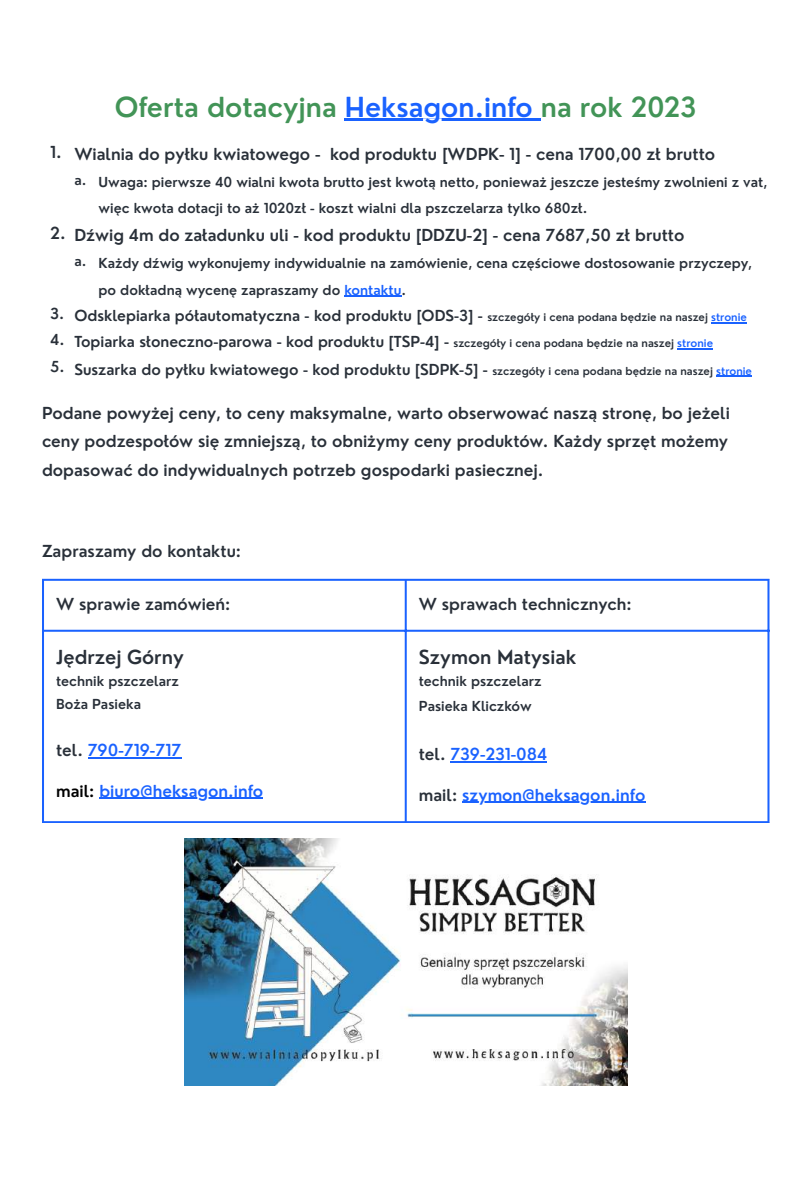
<style>
.page{position:relative;width:810px;height:1181px;background:#fff}
.page>*{position:absolute;margin:0;border:0;box-sizing:border-box;transform-origin:0 0}
.t1{font:600 27px "Nourd";color:#429457}
.t2{font:600 18.9px "Nourd";color:#293039}
.t3{font:600 16.2px/28.3px "Nourd";color:#293039;text-align:justify}
.t4{font:600 16.2px "Nourd";color:#1a62ff}
.t5{font:600 14.85px "Nourd";color:#293039}
.t6{font:600 13.5px/26.2px "Nourd";color:#293039}
.s1{color:#1a62ff}
.s2{font-size:10.8px}
.s3{font-size:10.8px;color:#1a62ff}
.s4{color:#293039}
.s5{color:#000}
</style>
<div class="page">
<hr style="left:345px;top:119px;width:196px;height:2px;background:#1a62ff">
<hr style="left:344px;top:296px;width:57px;height:1px;background:#1a62ff">
<hr style="left:711px;top:322px;width:36px;height:1px;background:#1a62ff">
<hr style="left:677px;top:348px;width:36px;height:1px;background:#1a62ff">
<hr style="left:716px;top:375px;width:36px;height:1px;background:#1a62ff">
<hr style="left:88px;top:757px;width:94px;height:1px;background:#1a62ff">
<hr style="left:99px;top:797px;width:164px;height:1px;background:#1a62ff">
<hr style="left:451px;top:761px;width:96px;height:1px;background:#1a62ff">
<hr style="left:462px;top:801px;width:183px;height:1px;background:#1a62ff">
<hr style="left:42px;top:581px;width:2px;height:240px;background:#1a62ff">
<hr style="left:405px;top:581px;width:2px;height:240px;background:#1a62ff">
<hr style="left:767px;top:581px;width:2px;height:240px;background:#1a62ff">
<hr style="left:42px;top:579px;width:727px;height:2px;background:#1a62ff">
<hr style="left:42px;top:629px;width:727px;height:2px;background:#1a62ff">
<hr style="left:42px;top:821px;width:727px;height:1px;background:#1a62ff">
<img style="left:184px;top:838px;width:443px;height:247px">
<h1 class="t1" style="left:115px;top:90px;width:583px">Oferta dotacyjna <span class="s1">Heksagon.info</span> na rok 2023</h1>
<p class="t3" style="left:50px;top:140px;width:667px">1. Wialnia do pyłku kwiatowego - kod produktu [WDPK- 1] - cena 1700,00 zł brutto</p>
<p class="t6" style="left:99px;top:168px;width:670px">Uwaga: pierwsze 40 wialni kwota brutto jest kwotą netto, ponieważ jeszcze jesteśmy zwolnieni z vat, więc kwota dotacji to aż 1020zł - koszt wialni dla pszczelarza tylko 680zł.</p>
<p class="t6" style="left:74px;top:166px;width:14px">a.</p>
<p class="t3" style="left:50px;top:221px;width:636px">2. Dźwig 4m do załadunku uli - kod produktu [DDZU-2] - cena 7687,50 zł brutto</p>
<p class="t6" style="left:99px;top:250px;width:655px">Każdy dźwig wykonujemy indywidualnie na zamówienie, cena częściowe dostosowanie przyczepy, po dokładną wycenę zapraszamy do <span class="s1">kontaktu</span>.</p>
<p class="t6" style="left:74px;top:248px;width:14px">a.</p>
<p class="t5" style="left:50px;top:306px;width:698px">3. Odsklepiarka półautomatyczna - kod produktu [ODS-3] - <span class="s2">szczegóły i cena podana będzie na naszej</span> <span class="s3">stronie</span></p>
<p class="t5" style="left:50px;top:332px;width:665px">4. Topiarka słoneczno-parowa - kod produktu [TSP-4] - <span class="s2">szczegóły i cena podana będzie na naszej</span> <span class="s3">stronie</span></p>
<p class="t5" style="left:50px;top:360px;width:703px">5. Suszarka do pyłku kwiatowego - kod produktu [SDPK-5] - <span class="s2">szczegóły i cena podana będzie na naszej</span> <span class="s3">stronie</span></p>
<p class="t3" style="left:42px;top:399px;width:689px">Podane powyżej ceny, to ceny maksymalne, warto obserwować naszą stronę, bo jeżeli ceny podzespołów się zmniejszą, to obniżymy ceny produktów. Każdy sprzęt możemy dopasować do indywidualnych potrzeb gospodarki pasiecznej.</p>
<p class="t3" style="left:42px;top:536px;width:201px">Zapraszamy do kontaktu:</p>
<p class="t3" style="left:56px;top:590px;width:176px">W sprawie zamówień:</p>
<p class="t3" style="left:419px;top:590px;width:214px">W sprawach technicznych:</p>
<p class="t2" style="left:56px;top:645px;width:129px">Jędrzej Górny</p>
<p class="t6" style="left:56px;top:670px;width:124px;line-height:22.2px">technik pszczelarz<br>Boża Pasieka</p>
<p class="t4" style="left:56px;top:740px;width:127px"><span class="s4">tel.</span> 790-719-717</p>
<p class="t4" style="left:56px;top:780px;width:209px"><span class="s5">mail:</span> biuro@heksagon.info</p>
<p class="t2" style="left:419px;top:645px;width:159px">Szymon Matysiak</p>
<p class="t6" style="left:419px;top:669px;width:124px;line-height:24.3px">technik pszczelarz<br>Pasieka Kliczków</p>
<p class="t4" style="left:419px;top:744px;width:130px"><span class="s4">tel.</span> 739-231-084</p>
<p class="t4" style="left:419px;top:784px;width:228px"><span class="s4">mail:</span> szymon@heksagon.info</p>
</div>
